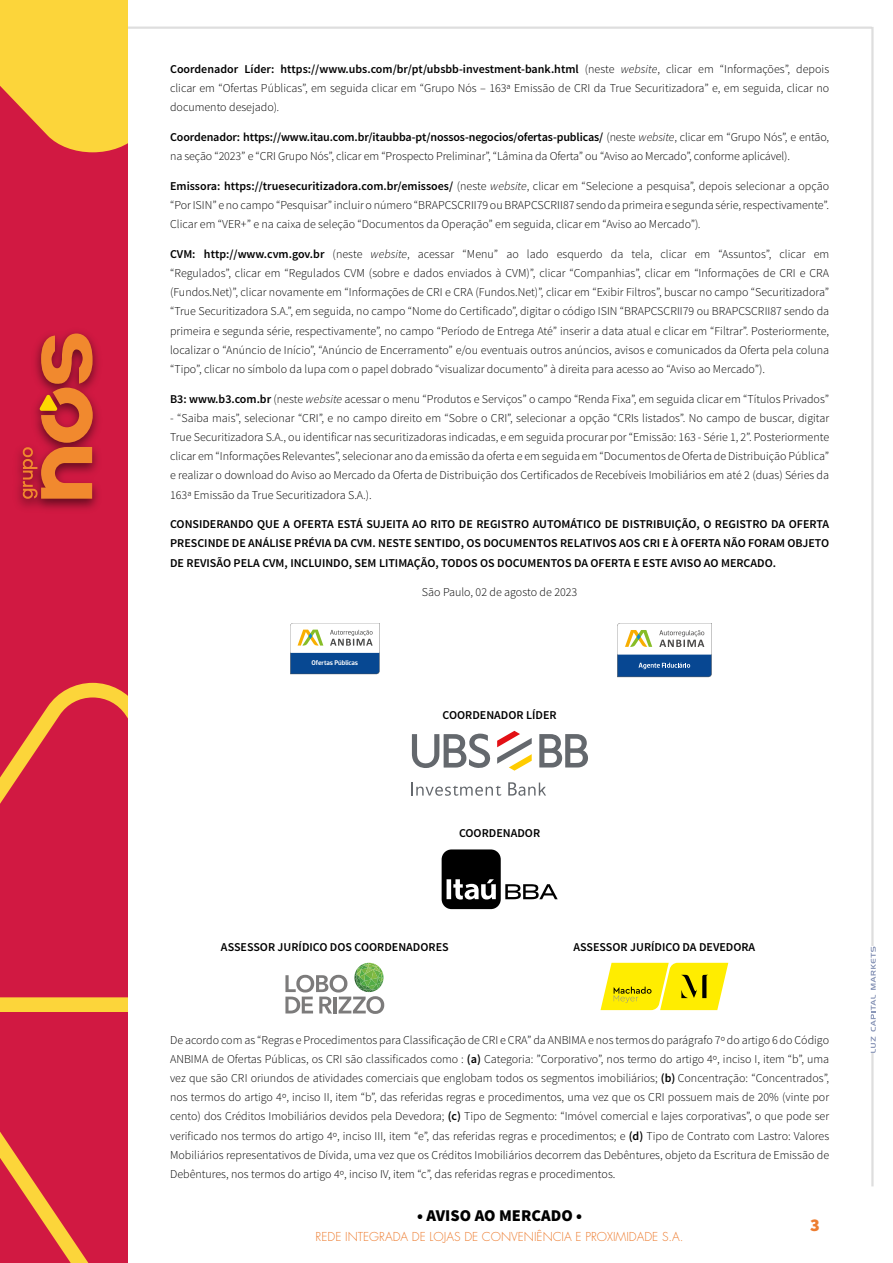
<style>
.page{position:relative;width:893px;height:1263px;background:#fff}
.page>*{position:absolute;margin:0;border:0;box-sizing:border-box;transform-origin:0 0}
.t1{font:900 18px "Source Sans Pro";color:#ed7d31}
.t2{font:900 16.5px "Source Sans Pro";color:#000}
.t3{font:300 12px/19.2px "Source Sans Pro";color:#000;text-align:justify}
.t4{font:600 12px/19.2px "Source Sans Pro";color:#000;text-align:justify}
.t5{font:300 12px "Futura LT";color:#ed7d31}
.t6{font:500 6.9px "Dobra";letter-spacing:-.01em;color:#fff}
.s1{font-weight:600}
.s2{font-style:italic}
</style>
<div class="page">
<hr style="left:871px;top:27px;width:3px;height:1159px;background:#ccc">
<hr style="left:60px;top:27px;width:812px;height:2px;background:#ccc">
<div style="left:0;top:0;width:128px;height:1263px;background:#d11942"></div>
<svg style="left:0;top:683px;width:128px;height:329px"></svg>
<svg style="left:0;top:1132px;width:89px;height:131px"></svg>
<svg style="left:0;top:0;width:128px;height:152px;background:#f6be3a"></svg>
<img style="left:17px;top:332px;width:81px;height:177px">
<svg style="left:23px;top:333px;width:70px;height:166px"></svg>
<svg style="left:871px;top:1031px;width:5px;height:6px"></svg>
<svg style="left:871px;top:1037px;width:5px;height:16px"></svg>
<svg style="left:871px;top:946px;width:5px;height:85px"></svg>
<svg style="left:290px;top:623px;width:90px;height:51px"></svg>
<svg style="left:617px;top:623px;width:95px;height:54px"></svg>
<svg style="left:508px;top:782px;width:38px;height:14px"></svg>
<svg style="left:411px;top:782px;width:90px;height:14px"></svg>
<svg style="left:412px;top:733px;width:78px;height:35px"></svg>
<svg style="left:539px;top:734px;width:49px;height:33px"></svg>
<svg style="left:497px;top:731px;width:35px;height:40px"></svg>
<svg style="left:442px;top:849px;width:116px;height:60px"></svg>
<svg style="left:285px;top:963px;width:99px;height:51px"></svg>
<svg style="left:600px;top:963px;width:128px;height:47px;background:#f1e21c"></svg>
<p class="t3" style="left:170px;top:59px;width:661px"><span class="s1">Coordenador Líder: https://www.ubs.com/br/pt/ubsbb-investment-bank.html</span> (neste <span class="s2">website</span>, clicar em “Informações”, depois clicar em “Ofertas Públicas”, em seguida clicar em “Grupo Nós – 163ª Emissão de CRI da True Securitizadora” e, em seguida, clicar no documento desejado)<span class="s2">.</span></p>
<p class="t3" style="left:170px;top:127px;width:661px"><span class="s1">Coordenador: https://www.itau.com.br/itaubba-pt/nossos-negocios/ofertas-publicas/</span> (neste <span class="s2">website</span>, clicar em “Grupo Nós”, e então, na seção “2023” e “CRI Grupo Nós”, clicar em “Prospecto Preliminar”, “Lâmina da Oferta” ou “Aviso ao Mercado”, conforme aplicável).</p>
<p class="t3" style="left:170px;top:176px;width:661px"><span class="s1">Emissora: https://truesecuritizadora.com.br/emissoes/</span> (neste <span class="s2">website</span>, clicar em “Selecione a pesquisa”, depois selecionar a opção “Por ISIN” e no campo “Pesquisar” incluir o número “BRAPCSCRII79 ou BRAPCSCRII87 sendo da primeira e segunda série, respectivamente”.<br>Clicar em “VER+” e na caixa de seleção “Documentos da Operação” em seguida, clicar em “Aviso ao Mercado”)<span class="s2">.</span></p>
<p class="t3" style="left:170px;top:244px;width:661px"><span class="s1">CVM: http://www.cvm.gov.br</span> (neste <span class="s2">website</span>, acessar “Menu” ao lado esquerdo da tela, clicar em “Assuntos”, clicar em “Regulados”, clicar em “Regulados CVM (sobre e dados enviados à CVM)”, clicar “Companhias”, clicar em “Informações de CRI e CRA (Fundos.Net)”, clicar novamente em “Informações de CRI e CRA (Fundos.Net)”, clicar em “Exibir Filtros”, buscar no campo “Securitizadora” “True Securitizadora S.A.”, em seguida, no campo “Nome do Certificado”, digitar o código ISIN “BRAPCSCRII79 ou BRAPCSCRII87 sendo da primeira e segunda série, respectivamente”, no campo “Período de Entrega Até” inserir a data atual e clicar em “Filtrar”. Posteriormente, localizar o “Anúncio de Início”, “Anúncio de Encerramento” e/ou eventuais outros anúncios, avisos e comunicados da Oferta pela coluna “Tipo”, clicar no símbolo da lupa com o papel dobrado “visualizar documento” à direita para acesso ao “Aviso ao Mercado”).</p>
<p class="t3" style="left:170px;top:389px;width:661px"><span class="s1">B3: www.b3.com.br</span> (neste <span class="s2">website</span> acessar o menu “Produtos e Serviços” o campo “Renda Fixa”, em seguida clicar em “Títulos Privados”</p>
<p class="t3" style="left:170px;top:408px;width:661px">- “Saiba mais”, selecionar “CRI”, e no campo direito em “Sobre o CRI”, selecionar a opção “CRIs listados”. No campo de buscar, digitar True Securitizadora S.A., ou identificar nas securitizadoras indicadas, e em seguida procurar por “Emissão: 163 - Série 1, 2”. Posteriormente clicar em “Informações Relevantes”, selecionar ano da emissão da oferta e em seguida em “Documentos de Oferta de Distribuição Pública” e realizar o download do Aviso ao Mercado da Oferta de Distribuição dos Certificados de Recebíveis Imobiliários em até 2 (duas) Séries da 163ª Emissão da True Securitizadora S.A.).</p>
<p class="t4" style="left:170px;top:515px;width:661px">CONSIDERANDO QUE A OFERTA ESTÁ SUJEITA AO RITO DE REGISTRO AUTOMÁTICO DE DISTRIBUIÇÃO, O REGISTRO DA OFERTA PRESCINDE DE ANÁLISE PRÉVIA DA CVM. NESTE SENTIDO, OS DOCUMENTOS RELATIVOS AOS CRI E À OFERTA NÃO FORAM OBJETO DE REVISÃO PELA CVM, INCLUINDO, SEM LITIMAÇÃO, TODOS OS DOCUMENTOS DA OFERTA E ESTE AVISO AO MERCADO.</p>
<p class="t3" style="left:422px;top:583px;width:157px">São Paulo, 02 de agosto de 2023</p>
<p class="t6" style="left:311px;top:659px;width:48px">Ofertas Públicas</p>
<p class="t4" style="left:443px;top:705px;width:116px">COORDENADOR LÍDER</p>
<p class="t4" style="left:459px;top:824px;width:83px">COORDENADOR</p>
<p class="t4" style="left:221px;top:937px;width:229px">ASSESSOR JURÍDICO DOS COORDENADORES</p>
<p class="t4" style="left:574px;top:937px;width:183px">ASSESSOR JURÍDICO DA DEVEDORA</p>
<p class="t3" style="left:170px;top:1030px;width:661px">De acordo com as “Regras e Procedimentos para Classificação de CRI e CRA” da ANBIMA e nos termos do parágrafo 7º do artigo 6 do Código ANBIMA de Ofertas Públicas, os CRI são classificados como : <span class="s1">(a)</span> Categoria: ”Corporativo”, nos termo do artigo 4º, inciso I, item “b”, uma vez que são CRI oriundos de atividades comerciais que englobam todos os segmentos imobiliários; <span class="s1">(b)</span> Concentração: “Concentrados”, nos termos do artigo 4º, inciso II, item “b”, das referidas regras e procedimentos, uma vez que os CRI possuem mais de 20% (vinte por cento) dos Créditos Imobiliários devidos pela Devedora; <span class="s1">(c)</span> Tipo de Segmento: “Imóvel comercial e lajes corporativas”, o que pode ser verificado nos termos do artigo 4º, inciso III, item “e”, das referidas regras e procedimentos; e <span class="s1">(d)</span> Tipo de Contrato com Lastro: Valores Mobiliários representativos de Dívida, uma vez que os Créditos Imobiliários decorrem das Debêntures, objeto da Escritura de Emissão de Debêntures, nos termos do artigo 4º, inciso IV, item “c”, das referidas regras e procedimentos.</p>
<h2 class="t2" style="left:417px;top:1205px;width:166px">• AVISO AO MERCADO •</h2>
<p class="t5" style="left:316px;top:1229px;width:370px">REDE INTEGRADA DE LOJAS DE CONVENIÊNCIA E PROXIMIDADE S.A.</p>
<h1 class="t1" style="left:810px;top:1214px;width:11px">3</h1>
</div>
